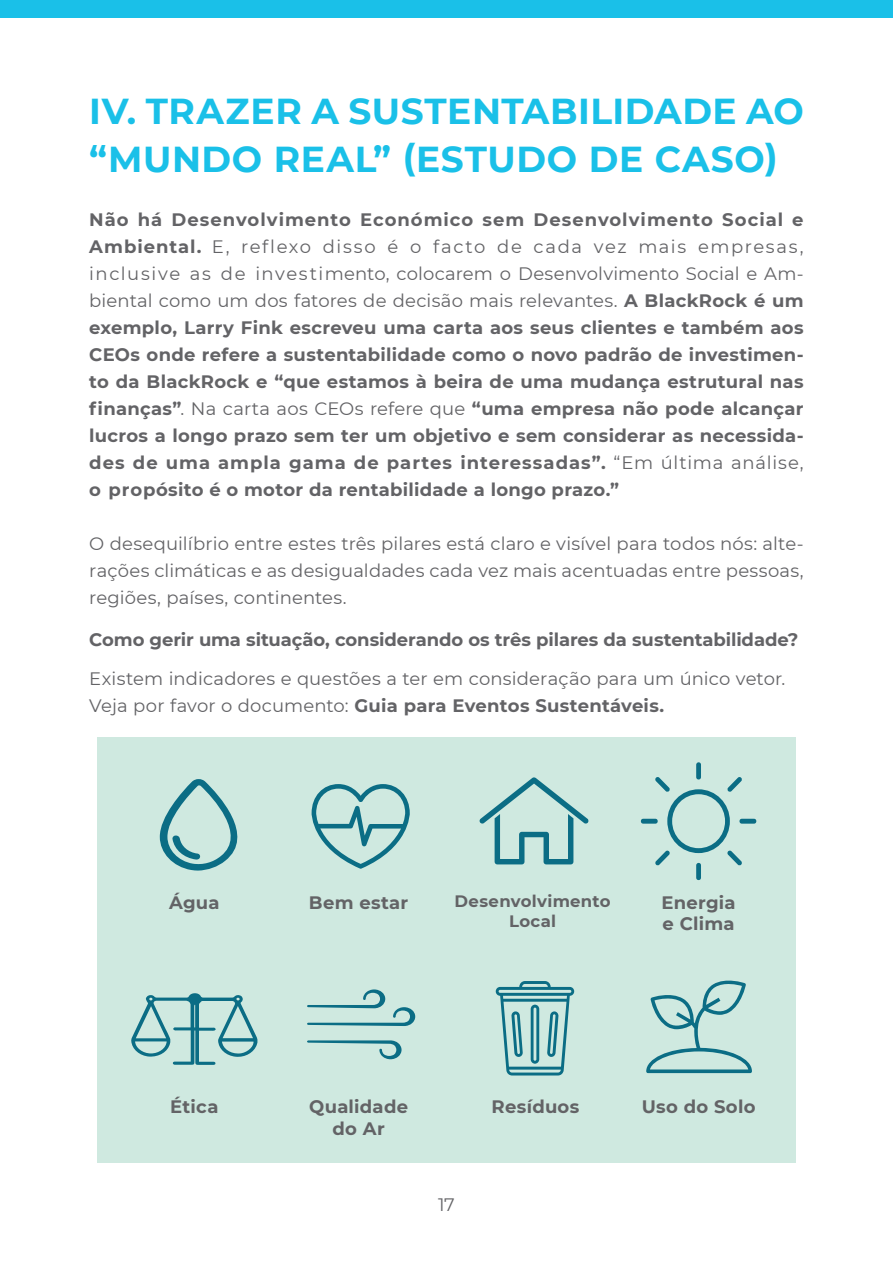
<style>
.page{position:relative;width:893px;height:1263px;background:#fff}
.page>*{position:absolute;margin:0;border:0;box-sizing:border-box;transform-origin:0 0}
.t1{font:700 36px/48px "Montserrat";letter-spacing:.015em;color:#1ac0e8}
.t2{font:700 18px/27px "Montserrat";letter-spacing:.01em;color:#636366;text-align:justify}
.t3{font:18px/27px "Montserrat";letter-spacing:.005em;color:#636366;text-align:justify}
.t4{font:700 16.5px "Montserrat";letter-spacing:.02em;color:#636366}
.s1{font-weight:400}
</style>
<div class="page">
<div style="left:97px;top:738px;width:699px;height:425px;background:#cfe9e0"></div>
<svg style="left:160px;top:779px;width:78px;height:91px"></svg>
<svg style="left:131px;top:993px;width:127px;height:72px"></svg>
<svg style="left:479px;top:777px;width:110px;height:87px"></svg>
<svg style="left:496px;top:981px;width:78px;height:94px"></svg>
<svg style="left:312px;top:784px;width:98px;height:85px"></svg>
<svg style="left:307px;top:989px;width:108px;height:70px"></svg>
<div style="left:696px;top:762px;width:5px;height:17px;background:#0b6d85;border-radius:2px"></div>
<div style="left:696px;top:863px;width:5px;height:17px;background:#0b6d85;border-radius:2px"></div>
<svg style="left:655px;top:777px;width:87px;height:88px"></svg>
<div style="left:739px;top:819px;width:17px;height:5px;background:#0b6d85;border-radius:2px"></div>
<div style="left:641px;top:819px;width:17px;height:5px;background:#0b6d85;border-radius:2px"></div>
<svg style="left:646px;top:980px;width:106px;height:93px"></svg>
<div style="left:0;top:0;width:893px;height:17px;background:#1ac0e8"></div>
<p class="t1" style="left:89px;top:86px;width:716px">IV. TRAZER A SUSTENTABILIDADE AO “MUNDO REAL” (ESTUDO DE CASO)</p>
<p class="t2" style="left:89px;top:205px;width:716px">Não há Desenvolvimento Económico sem Desenvolvimento Social e Ambiental. <span class="s1">E, reflexo disso é o facto de cada vez mais empresas, inclusive as de investimento, colocarem o Desenvolvimento Social e Am&shy;biental como um dos fatores de decisão mais relevantes.</span> A BlackRock é um exemplo, Larry Fink escreveu uma carta aos seus clientes e também aos CEOs onde refere a sustentabilidade como o novo padrão de investimen&shy;to da BlackRock e “que estamos à beira de uma mudança estrutural nas finanças”<span class="s1">. Na carta aos CEOs refere que</span> “uma empresa não pode alcançar lucros a longo prazo sem ter um objetivo e sem considerar as necessida&shy;des de uma ampla gama de partes interessadas”. <span class="s1">“Em última análise, </span>o propósito é o motor da rentabilidade a longo prazo.”</p>
<p class="t3" style="left:89px;top:530px;width:716px">O desequilíbrio entre estes três pilares está claro e visível para todos nós: alte&shy;rações climáticas e as desigualdades cada vez mais acentuadas entre pessoas, regiões, países, continentes.</p>
<p class="t2" style="left:89px;top:625px;width:711px">Como gerir uma situação, considerando os três pilares da sustentabilidade?</p>
<p class="t3" style="left:89px;top:665px;width:697px">Existem indicadores e questões a ter em consideração para um único vetor.</p>
<p class="t2" style="left:89px;top:691px;width:576px"><span class="s1">Veja por favor o documento:</span> Guia para Eventos Sustentáveis.</p>
<p class="t2" style="left:169px;top:888px;width:52px">Água</p>
<p class="t2" style="left:170px;top:1092px;width:50px">Ética</p>
<p class="t2" style="left:309px;top:888px;width:101px">Bem estar</p>
<p class="t4" style="left:455px;top:889px;width:158px">Desenvolvimento</p>
<p class="t4" style="left:509px;top:909px;width:49px">Local</p>
<p class="t2" style="left:661px;top:888px;width:76px">Energia</p>
<p class="t2" style="left:663px;top:909px;width:73px">e Clima</p>
<p class="t2" style="left:309px;top:1092px;width:100px">Qualidade</p>
<p class="t2" style="left:332px;top:1114px;width:54px">do Ar</p>
<p class="t3" style="left:438px;top:1190px;width:18px">17</p>
<p class="t2" style="left:492px;top:1092px;width:89px">Resíduos</p>
<p class="t2" style="left:642px;top:1092px;width:115px">Uso do Solo</p>
</div>
